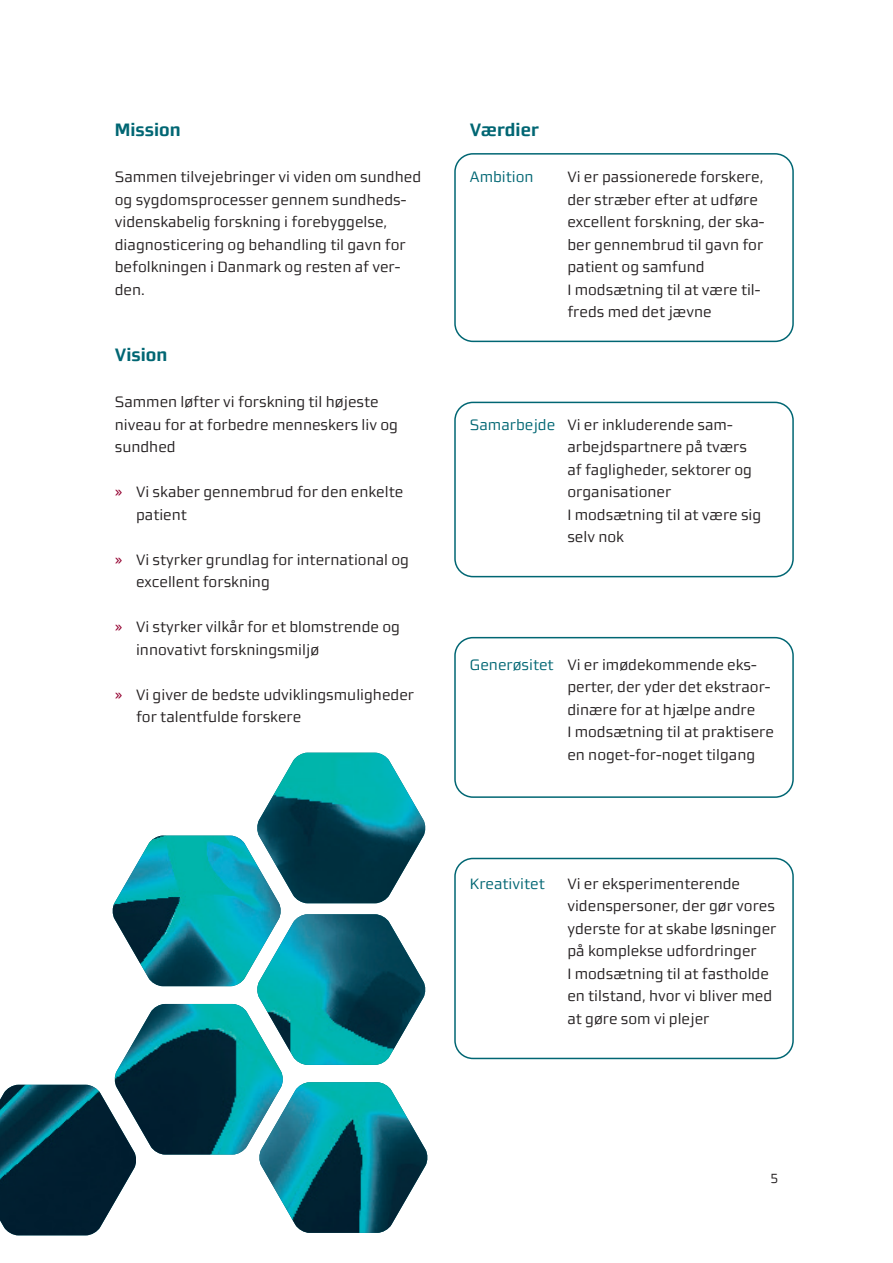
<style>
.page{position:relative;width:893px;height:1263px;background:#fff}
.page>*{position:absolute;margin:0;border:0;box-sizing:border-box;transform-origin:0 0}
.mr{font:700 18px "midtsans";color:#006673}
.bt{font:15px/22.5px "midtsans";color:#231f20}
.bt-2{font:15px "midtsans";color:#006673}
.t1{font:13.5px "midtsans";color:#231f20}
.s1{color:#940130}
.s2{color:#006673}
</style>
<div class="page">
<svg style="left:16px;top:753px;width:412px;height:480px"></svg>
<img style="left:0;top:1085px;width:137px;height:150px">
<div style="left:454px;top:153px;width:340px;height:189px;border:2px solid #006673;border-radius:18px"></div>
<div style="left:454px;top:402px;width:340px;height:175px;border:2px solid #006673;border-radius:18px"></div>
<div style="left:454px;top:637px;width:340px;height:161px;border:2px solid #006673;border-radius:18px"></div>
<div style="left:454px;top:858px;width:340px;height:201px;border:2px solid #006673;border-radius:18px"></div>
<p class="mr" style="left:115px;top:119px;width:67px">Mission</p>
<p class="bt" style="left:115px;top:166px;width:308px">Sammen tilvejebringer vi viden om sundhed og sygdomsprocesser gennem sundheds&shy;videnskabelig forskning i forebyggelse, diagnosticering og behandling til gavn for befolkningen i Danmark og resten af ver&shy;den.</p>
<p class="mr" style="left:115px;top:344px;width:54px">Vision</p>
<p class="bt" style="left:115px;top:391px;width:285px">Sammen løfter vi forskning til højeste niveau for at forbedre menneskers liv og sundhed</p>
<p class="bt" style="left:136px;top:481px;width:269px;text-indent:-21px"><span class="s1">»</span> Vi skaber gennembrud for den enkelte patient</p>
<p class="bt" style="left:136px;top:548px;width:275px;text-indent:-21px"><span class="s1">»</span> Vi styrker grundlag for international og excellent forskning</p>
<p class="bt" style="left:136px;top:616px;width:265px;text-indent:-21px"><span class="s1">»</span> Vi styrker vilkår for et blomstrende og innovativt forskningsmiljø</p>
<p class="bt" style="left:136px;top:683px;width:280px;text-indent:-21px"><span class="s1">»</span> Vi giver de bedste udviklingsmuligheder for talentfulde forskere</p>
<p class="mr" style="left:470px;top:119px;width:71px">Værdier</p>
<p class="bt-2" style="left:470px;top:168px;width:65px">Ambition</p>
<p class="bt" style="left:567px;top:166px;width:199px">Vi er passionerede forskere, der stræber efter at udføre excellent forskning, der ska&shy;ber gennembrud til gavn for patient og samfund</p>
<p class="bt" style="left:567px;top:278px;width:195px">I modsætning til at være til&shy;freds med det jævne</p>
<p class="bt" style="left:567px;top:413px;width:186px;text-indent:-98px"><span class="s2">Samarbejde</span> Vi er inkluderende sam&shy;arbejdspartnere på tværs af fagligheder, sektorer og organisationer</p>
<p class="bt" style="left:567px;top:503px;width:195px">I modsætning til at være sig selv nok</p>
<p class="bt" style="left:567px;top:653px;width:205px;text-indent:-98px"><span class="s2">Generøsitet</span> Vi er imødekommende eks&shy;perter, der yder det ekstraor&shy;dinære for at hjælpe andre</p>
<p class="bt" style="left:567px;top:721px;width:208px">I modsætning til at praktisere en noget-for-noget tilgang</p>
<p class="bt-2" style="left:470px;top:875px;width:76px">Kreativitet</p>
<p class="bt" style="left:567px;top:872px;width:211px">Vi er eksperimenterende videnspersoner, der gør vores yderste for at skabe løsninger på komplekse udfordringer<br>I modsætning til at fastholde en tilstand, hvor vi bliver med at gøre som vi plejer</p>
<p class="t1" style="left:770px;top:1170px;width:9px">5</p>
</div>
